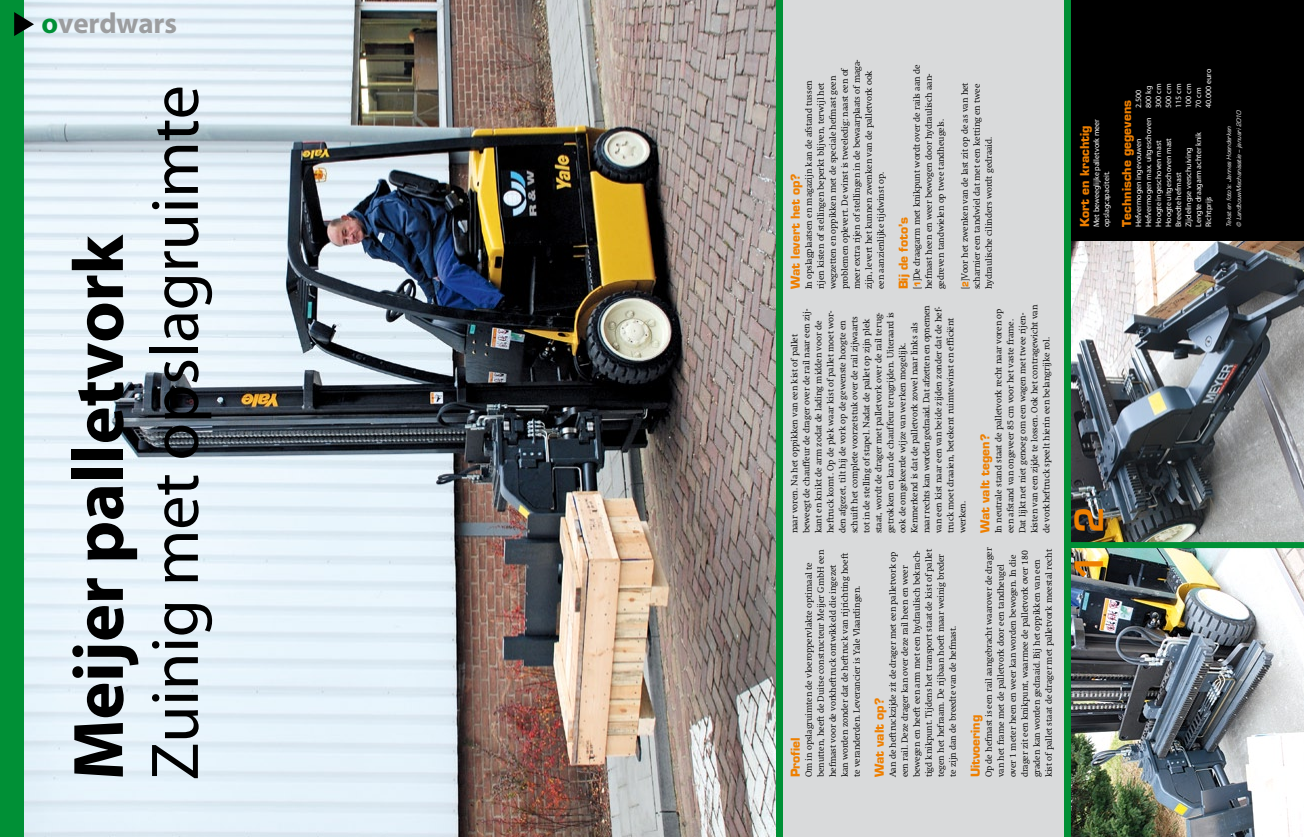
<style>
.page{position:relative;width:1304px;height:837px;background:#fff}
.page>*{position:absolute;margin:0;border:0;box-sizing:border-box;transform-origin:0 0}
.t1{font:700 72px "Myriad Pro";letter-spacing:-.005em;color:#000}
.t2{font:68px "Myriad Pro";letter-spacing:-.005em;color:#000}
.t3{font:600 38px "Eurostile LT Std";color:#ee7f00}
.t4{font:700 29px "Myriad Pro";letter-spacing:-.005em;color:#9c9d9f}
.t5{font:700 12px "Eurostile LT Std";color:#ee7f00}
.t6{font:300 8.8px/12px "Swift";letter-spacing:-.005em;color:#000}
.t7{font:8px/10px "Myriad Pro";letter-spacing:-.005em;color:#fff}
.t8{font:italic 6px/10px "Eurostile LT Std";color:#fff}
.s1{color:#009036}
</style>
<div class="page">
<div style="left:777px;top:0;width:527px;height:836px;background:#d9dadb"></div>
<div style="left:1069px;top:0;width:235px;height:836px;background:#000"></div>
<img style="left:24px;top:0;width:752px;height:836px">
<img style="left:1070px;top:242px;width:234px;height:300px">
<img style="left:1070px;top:548px;width:234px;height:288px">
<div style="left:0;top:0;width:24px;height:836px;background:#009036"></div>
<svg style="left:14px;top:12px;width:20px;height:24px"></svg>
<div style="left:1064px;top:0;width:6px;height:836px;background:#009036"></div>
<div style="left:1068px;top:542px;width:236px;height:6px;background:#009036"></div>
<div style="left:776px;top:0;width:6px;height:836px;background:#009036"></div>
<h3 class="t4" style="left:42px;top:4px;width:137px"><span class="s1">o</span>verdwars</h3>
<h1 class="t1" style="left:52px;top:780px;width:547px;rotate:-90deg">Meijer palletvork</h1>
<h2 class="t2" style="left:133px;top:780px;width:696px;rotate:-90deg">Zuinig met opslagruimte</h2>
<p class="t6" style="left:803px;top:289px;width:231px;rotate:-90deg">In opslagplaatsen en magazijn kan de afstand tussen rijen kisten of stellingen beperkt blijven, terwijl het wegzetten en oppikken met de speciale hefmast geen problemen oplevert. De winst is tweeledig: naast een of meer extra rijen of stellingen in de bewaarplaats of maga&shy;zijn, levert het kunnen zwenken van de palletvork ook een aanzienlijke tijdwinst op.</p>
<h3 class="t5" style="left:788px;top:289px;width:118px;rotate:-90deg">Wat levert het op?</h3>
<p class="t6" style="left:911px;top:289px;width:226px;rotate:-90deg">[<sub>1</sub>]De draagarm met knikpunt wordt over de rails aan de hefmast heen en weer bewogen door hydraulisch aan&shy;gedreven tandwielen op twee tandheugels.</p>
<h3 class="t5" style="left:896px;top:289px;width:74px;rotate:-90deg">Bij de foto’s</h3>
<p class="t6" style="left:959px;top:289px;width:208px;rotate:-90deg">[<sub>2</sub>]Voor het zwenken van de last zit op de as van het scharnier een tandwiel dat met een ketting en twee hydraulische cilinders wordt gedraaid.</p>
<p class="t6" style="left:789px;top:533px;width:229px;rotate:-90deg">naar voren. Na het oppikken van een kist of pallet beweegt de chauffeur de drager over de rail naar een zij&shy;kant en knikt de arm zodat de lading midden voor de heftruck komt. Op de plek waar kist of pallet moet wor&shy;den afgezet, tilt hij de vork op de gewenste hoogte en schuift het complete voorzetstuk over de rail zijwaarts tot in de stelling of stapel. Nadat de pallet op zijn plek staat, wordt de drager met palletvork over de rail terug&shy;getrokken en kan de chauffeur terugrijden. Uiteraard is ook de omgekeerde wijze van werken mogelijk.<br>Kenmerkend is dat de palletvork zowel naar links als naar rechts kan worden gedraaid. Dat afzetten en opnemen van een kist naar een van beide zijden zonder dat de hef&shy;truck moet draaien, betekent ruimtewinst en efficiënt werken.</p>
<p class="t6" style="left:993px;top:533px;width:230px;rotate:-90deg">In neutrale stand staat de palletvork recht naar voren op een afstand van ongeveer 85 cm voor het vaste frame.<br>Dat lijkt net niet genoeg om een wagen met twee rijen&shy;kisten van een zijde te lossen. Ook het contragewicht van de vorkheftruck speelt hierin een belangrijke rol.</p>
<h3 class="t5" style="left:978px;top:533px;width:101px;rotate:-90deg">Wat valt tegen?</h3>
<p class="t6" style="left:803px;top:777px;width:229px;rotate:-90deg">Om in opslagruimten de vloeroppervlakte optimaal te benutten, heeft de Duitse constructeur Meijer GmbH een hefmast voor de vorkheftruck ontwikkeld die ingezet kan worden zonder dat de heftruck van rijrichting hoeft te veranderden. Leverancier is Yale Vlaardingen.</p>
<h3 class="t5" style="left:788px;top:777px;width:41px;rotate:-90deg">Profiel</h3>
<p class="t6" style="left:887px;top:777px;width:230px;rotate:-90deg">Aan de heftruckzijde zit de drager met een palletvork op een rail. Deze drager kan over deze rail heen en weer bewegen en heeft een arm met een hydraulisch bekrach&shy;tigd knikpunt. Tijdens het transport staat de kist of pallet tegen het hefraam. De rijbaan hoeft maar weinig breder te zijn dan de breedte van de hefmast.</p>
<h3 class="t5" style="left:872px;top:777px;width:81px;rotate:-90deg">Wat valt op?</h3>
<p class="t6" style="left:983px;top:777px;width:231px;rotate:-90deg">Op de hefmast is een rail aangebracht waarover de drager van het frame met de palletvork door een tandheugel over 1 meter heen en weer kan worden bewogen. In die drager zit een knikpunt, waarmee de palletvork over 180 graden kan worden gedraaid. Bij het oppikken van een kist of pallet staat de drager met palletvork meestal recht</p>
<h3 class="t5" style="left:968px;top:777px;width:64px;rotate:-90deg">Uitvoering</h3>
<h3 class="t5" style="left:1077px;top:227px;width:103px;rotate:-90deg">Kort en krachtig</h3>
<p class="t7" style="left:1091px;top:227px;width:109px;rotate:-90deg">Met beweeglijke palletvork meer opslagcapaciteit.</p>
<p class="t7" style="left:1203px;top:108px;width:40px;rotate:-90deg">40.000 euro</p>
<p class="t7" style="left:1153px;top:108px;width:25px;rotate:-90deg">300 cm</p>
<p class="t7" style="left:1163px;top:108px;width:25px;rotate:-90deg">500 cm</p>
<p class="t7" style="left:1173px;top:108px;width:25px;rotate:-90deg">115 cm</p>
<p class="t7" style="left:1183px;top:108px;width:25px;rotate:-90deg">100 cm</p>
<p class="t7" style="left:1133px;top:227px;width:143px;text-indent:119px;rotate:-90deg">2.500<br>Hefvermogen max. uitgeschoven 800 kg<br>Hoogte ingeschoven mast</p>
<p class="t7" style="left:1193px;top:108px;width:21px;rotate:-90deg">70 cm</p>
<h3 class="t5" style="left:1119px;top:227px;width:128px;rotate:-90deg">Technische gegevens</h3>
<p class="t7" style="left:1193px;top:227px;width:96px;rotate:-90deg">Lengte draagarm achter knik</p>
<p class="t7" style="left:1163px;top:227px;width:91px;rotate:-90deg">Hoogte uitgeschoven mast</p>
<p class="t7" style="left:1133px;top:227px;width:90px;rotate:-90deg">Hefvermogen ingevouwen</p>
<p class="t7" style="left:1183px;top:227px;width:81px;rotate:-90deg">Zijdelingse verschuiving</p>
<p class="t7" style="left:1173px;top:227px;width:56px;rotate:-90deg">Breedte hefmast</p>
<p class="t7" style="left:1203px;top:227px;width:32px;rotate:-90deg">Richtprijs</p>
<p class="t8" style="left:1224px;top:227px;width:118px;rotate:-90deg">Tekst en foto’s: Jannes Hoenderken<br>© LandbouwMechanisatie – januari 2010</p>
<h3 class="t3" style="left:1066px;top:579px;width:75px;rotate:-90deg">1 2</h3>
</div>
